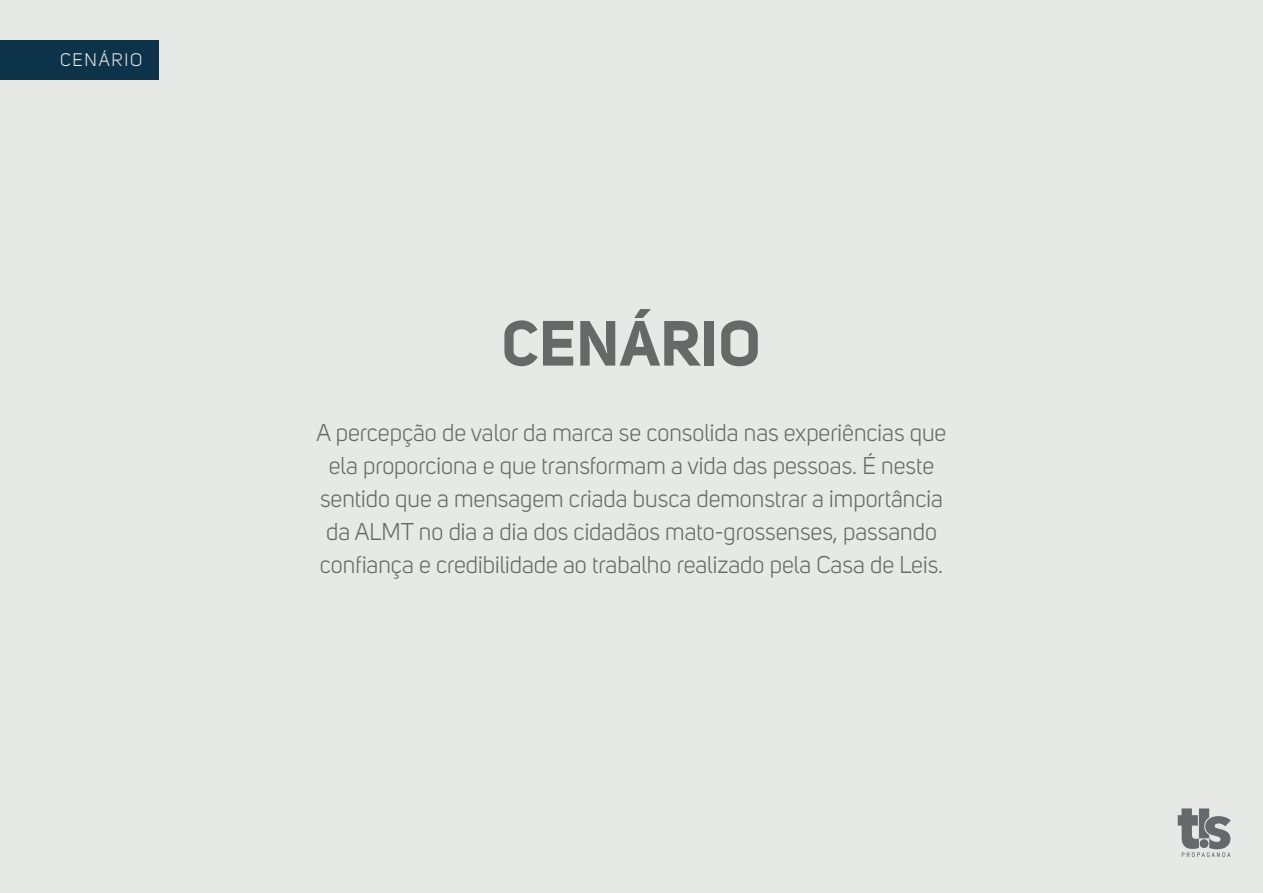
<style>
.page{position:relative;width:1263px;height:893px;background:#e7e9e7}
.page>*{position:absolute;margin:0;border:0;box-sizing:border-box;transform-origin:0 0}
.t1{font:700 63px "Uni Sans";letter-spacing:.01em;color:#656968}
.t2{font:24px/33px "Uni Sans";color:#656968;text-align:center}
.t3{font:18px "Uni Sans";letter-spacing:.1em;color:#e7e9e7}
</style>
<div class="page">
<div style="left:0;top:41px;width:158px;height:39px;background:#0d334a"></div>
<svg style="left:1178px;top:808px;width:53px;height:49px"></svg>
<p class="t3" style="left:60px;top:49px;width:84px">CENÁRIO</p>
<h1 class="t1" style="left:502px;top:304px;width:260px">CENÁRIO</h1>
<p class="t2" style="left:317px;top:416px;width:631px">A percepção de valor da marca se consolida nas experiências que ela proporciona e que transformam a vida das pessoas. É neste sentido que a mensagem criada busca demonstrar a importância da ALMT no dia a dia dos cidadãos mato-grossenses, passando confiança e credibilidade ao trabalho realizado pela Casa de Leis.</p>
</div>
